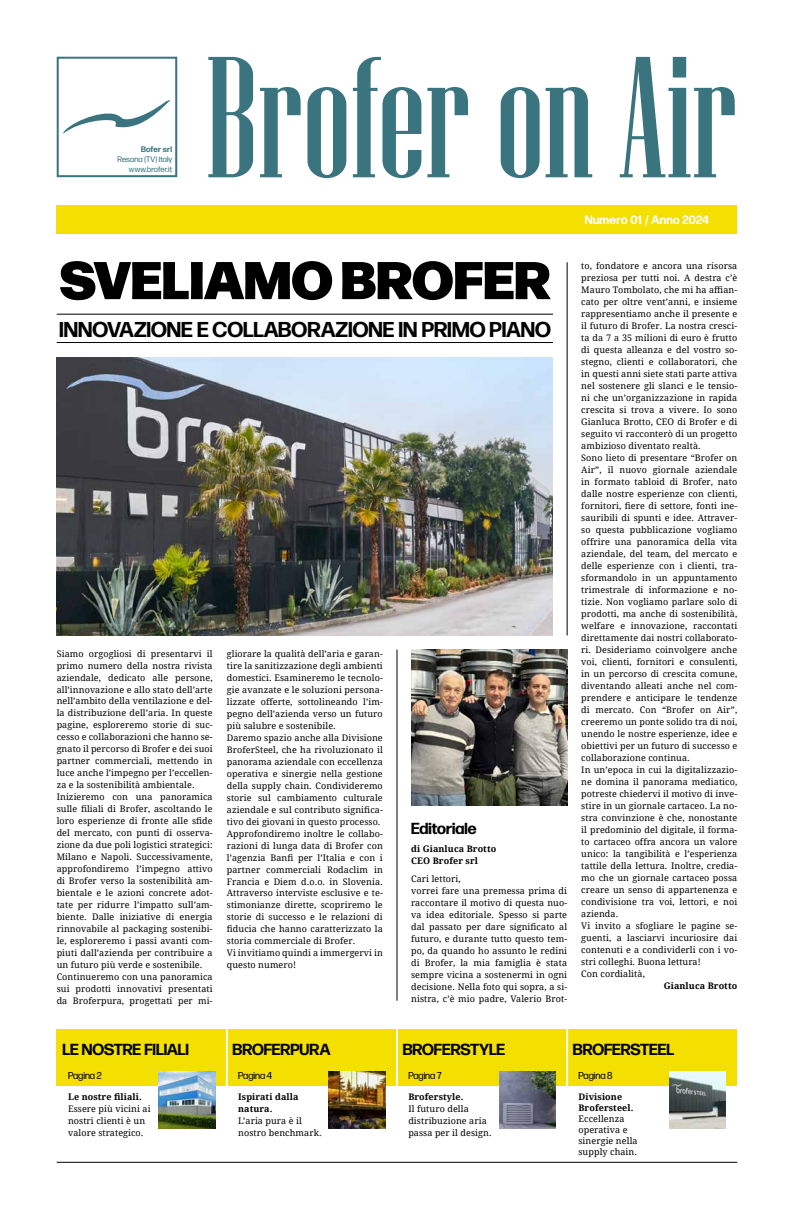
<style>
.page{position:relative;width:794px;height:1219px;background:#fff}
.page>*{position:absolute;margin:0;border:0;box-sizing:border-box;transform-origin:0 0}
.t1{font:172px "Niagara";color:#3a747e}
.t2{font:900 53px "Forma DJR Display";color:#000}
.t3{font:700 21.5px "Forma DJR Display";color:#000}
.t4{font:700 16px "Forma DJR Display";color:#000}
.t5{font:700 12px "Forma DJR Display";letter-spacing:.02em;color:#fff}
.t6{font:10px "Forma DJR Display";color:#000}
.t7{font:9px/12px "Droid Serif";letter-spacing:.01em;color:#000}
.t8{font:700 9px/12px "Droid Serif";letter-spacing:.01em;color:#000}
.t9{font:8px/10px "Forma DJR Display";letter-spacing:.02em;color:#3a747e;text-align:right}
.t10{font:700 8px "Forma DJR Display";letter-spacing:.02em;color:#3a747e}
</style>
<div class="page">
<img style="left:57px;top:357px;width:496px;height:278px">
<div style="left:57px;top:206px;width:680px;height:28px;background:#f3e000"></div>
<div style="left:57px;top:1029px;width:680px;height:57px;background:#f3e000"></div>
<hr style="left:57px;top:314px;width:496px;height:1px;background:#000">
<hr style="left:57px;top:342px;width:496px;height:1px;background:#000">
<hr style="left:396px;top:650px;width:1px;height:351px;background:#000">
<img style="left:411px;top:650px;width:156px;height:155px">
<hr style="left:226px;top:1029px;width:2px;height:57px;background:#fff">
<hr style="left:396px;top:1029px;width:2px;height:57px;background:#fff">
<hr style="left:566px;top:1029px;width:2px;height:57px;background:#fff">
<div style="left:57px;top:57px;width:120px;height:120px;border:2px solid #3a747e"></div>
<svg style="left:63px;top:100px;width:108px;height:34px"></svg>
<hr style="left:57px;top:1162px;width:680px;height:1px;background:#000">
<img style="left:329px;top:1071px;width:57px;height:57px">
<hr style="left:566px;top:262px;width:1px;height:373px;background:#000">
<img style="left:159px;top:1071px;width:56px;height:57px">
<img style="left:669px;top:1071px;width:57px;height:57px">
<img style="left:499px;top:1071px;width:57px;height:57px">
<h1 class="t1" style="left:206px;top:27px;width:533px">Brofer on Air</h1>
<h3 class="t5" style="left:585px;top:212px;width:126px">Numero 01 / Anno 2024</h3>
<h2 class="t2" style="left:59px;top:238px;width:493px">SVELIAMO BROFER</h2>
<h3 class="t3" style="left:59px;top:316px;width:493px">INNOVAZIONE E COLLABORAZIONE IN PRIMO PIANO</h3>
<p class="t10" style="left:141px;top:144px;width:32px">Bofer srl</p>
<p class="t9" style="left:118px;top:154px;width:56px">Resana (TV) Italy www.brofer.it</p>
<p class="t7" style="left:581px;top:260px;width:157px">to, fondatore e ancora una risorsa preziosa per tutti noi. A destra c’è Mauro Tombolato, che mi ha affian&shy;cato per oltre vent’anni, e insieme rappresentiamo anche il presente e il futuro di Brofer. La nostra cresci&shy;ta da 7 a 35 milioni di euro è frutto di questa alleanza e del vostro so&shy;stegno, clienti e collaboratori, che in questi anni siete stati parte attiva nel sostenere gli slanci e le tensio&shy;ni che un’organizzazione in rapida crescita si trova a vivere. Io sono Gianluca Brotto, CEO di Brofer e di seguito vi racconterò di un progetto ambizioso diventato realtà.<br>Sono lieto di presentare “Brofer on Air”, il nuovo giornale aziendale in formato tabloid di Brofer, nato dalle nostre esperienze con clienti, fornitori, fiere di settore, fonti ine&shy;sauribili di spunti e idee. Attraver&shy;so questa pubblicazione vogliamo offrire una panoramica della vita aziendale, del team, del mercato e delle esperienze con i clienti, tra&shy;sformandolo in un appuntamento trimestrale di informazione e no&shy;tizie. Non vogliamo parlare solo di prodotti, ma anche di sostenibilità, welfare e innovazione, raccontati direttamente dai nostri collaborato&shy;ri. Desideriamo coinvolgere anche voi, clienti, fornitori e consulenti, in un percorso di crescita comune, diventando alleati anche nel com&shy;prendere e anticipare le tendenze di mercato. Con “Brofer on Air”, creeremo un ponte solido tra di noi, unendo le nostre esperienze, idee e obiettivi per un futuro di successo e collaborazione continua.<br>In un’epoca in cui la digitalizzazio&shy;ne domina il panorama mediatico, potreste chiedervi il motivo di inve&shy;stire in un giornale cartaceo. La no&shy;stra convinzione è che, nonostante il predominio del digitale, il forma&shy;to cartaceo offra ancora un valore unico: la tangibilità e l’esperienza tattile della lettura. Inoltre, credia&shy;mo che un giornale cartaceo possa creare un senso di appartenenza e condivisione tra voi, lettori, e noi azienda.<br>Vi invito a sfogliare le pagine se&shy;guenti, a lasciarvi incuriosire dai contenuti e a condividerli con i vo&shy;stri colleghi. Buona lettura!<br>Con cordialità,</p>
<p class="t8" style="left:664px;top:979px;width:75px">Gianluca Brotto</p>
<p class="t7" style="left:227px;top:647px;width:157px">gliorare la qualità dell’aria e garan&shy;tire la sanitizzazione degli ambienti domestici. Esamineremo le tecnolo&shy;gie avanzate e le soluzioni persona&shy;lizzate offerte, sottolineando l’im&shy;pegno dell’azienda verso un futuro più salubre e sostenibile.<br>Daremo spazio anche alla Divisione BroferSteel, che ha rivoluzionato il panorama aziendale con eccellenza operativa e sinergie nella gestione della supply chain. Condivideremo storie sul cambiamento culturale aziendale e sul contributo significa&shy;tivo dei giovani in questo processo.<br>Approfondiremo inoltre le collabo&shy;razioni di lunga data di Brofer con l’agenzia Banfi per l’Italia e con i partner commerciali Rodaclim in Francia e Diem d.o.o. in Slovenia.<br>Attraverso interviste esclusive e te&shy;stimonianze dirette, scopriremo le storie di successo e le relazioni di fiducia che hanno caratterizzato la storia commerciale di Brofer.<br>Vi invitiamo quindi a immergervi in questo numero!</p>
<p class="t7" style="left:57px;top:647px;width:157px">Siamo orgogliosi di presentarvi il primo numero della nostra rivista aziendale, dedicato alle persone, all’innovazione e allo stato dell’arte nell’ambito della ventilazione e del&shy;la distribuzione dell’aria. In queste pagine, esploreremo storie di suc&shy;cesso e collaborazioni che hanno se&shy;gnato il percorso di Brofer e dei suoi partner commerciali, mettendo in luce anche l’impegno per l’eccellen&shy;za e la sostenibilità ambientale.<br>Inizieremo con una panoramica sulle filiali di Brofer, ascoltando le loro esperienze di fronte alle sfide del mercato, con punti di osserva&shy;zione da due poli logistici strategici:<br>Milano e Napoli. Successivamente, approfondiremo l’impegno attivo di Brofer verso la sostenibilità am&shy;bientale e le azioni concrete adot&shy;tate per ridurre l’impatto sull’am&shy;biente. Dalle iniziative di energia rinnovabile al packaging sostenibi&shy;le, esploreremo i passi avanti com&shy;piuti dall’azienda per contribuire a un futuro più verde e sostenibile.<br>Continueremo con una panoramica sui prodotti innovativi presentati da Broferpura, progettati per mi-</p>
<h3 class="t4" style="left:62px;top:1039px;width:128px">LE NOSTRE FILIALI</h3>
<h3 class="t4" style="left:232px;top:1039px;width:99px">BROFERPURA</h3>
<h3 class="t4" style="left:403px;top:1039px;width:104px">BROFERSTYLE</h3>
<h3 class="t4" style="left:573px;top:1039px;width:103px">BROFERSTEEL</h3>
<p class="t6" style="left:68px;top:1069px;width:35px">Pagina 2</p>
<p class="t6" style="left:238px;top:1069px;width:35px">Pagina 4</p>
<p class="t6" style="left:408px;top:1069px;width:35px">Pagina 7</p>
<p class="t6" style="left:578px;top:1069px;width:35px">Pagina 8</p>
<h3 class="t4" style="left:411px;top:818px;width:67px">Editoriale</h3>
<p class="t8" style="left:411px;top:843px;width:87px">di Gianluca Brotto<br>CEO Brofer srl</p>
<p class="t7" style="left:411px;top:873px;width:157px">Cari lettori,<br>vorrei fare una premessa prima di raccontare il motivo di questa nuo&shy;va idea editoriale. Spesso si parte dal passato per dare significato al futuro, e durante tutto questo tem&shy;po, da quando ho assunto le redini di Brofer, la mia famiglia è stata sempre vicina a sostenermi in ogni decisione. Nella foto qui sopra, a si&shy;nistra, c’è mio padre, Valerio Brot-</p>
<p class="t8" style="left:68px;top:1090px;width:75px">Le nostre filiali.</p>
<p class="t7" style="left:68px;top:1102px;width:84px">Essere più vicini ai nostri clienti è un valore strategico.</p>
<p class="t8" style="left:238px;top:1090px;width:62px">Ispirati dalla natura.</p>
<p class="t7" style="left:238px;top:1114px;width:85px">L’aria pura è il nostro benchmark.</p>
<p class="t8" style="left:408px;top:1090px;width:57px">Broferstyle.</p>
<p class="t7" style="left:408px;top:1102px;width:85px">Il futuro della distribuzione aria passa per il design.</p>
<p class="t8" style="left:578px;top:1091px;width:56px;line-height:11px">Divisione<br>Brofersteel.</p>
<p class="t7" style="left:578px;top:1113px;width:61px;line-height:11px">Eccellenza operativa e sinergie nella supply chain.</p>
</div>
